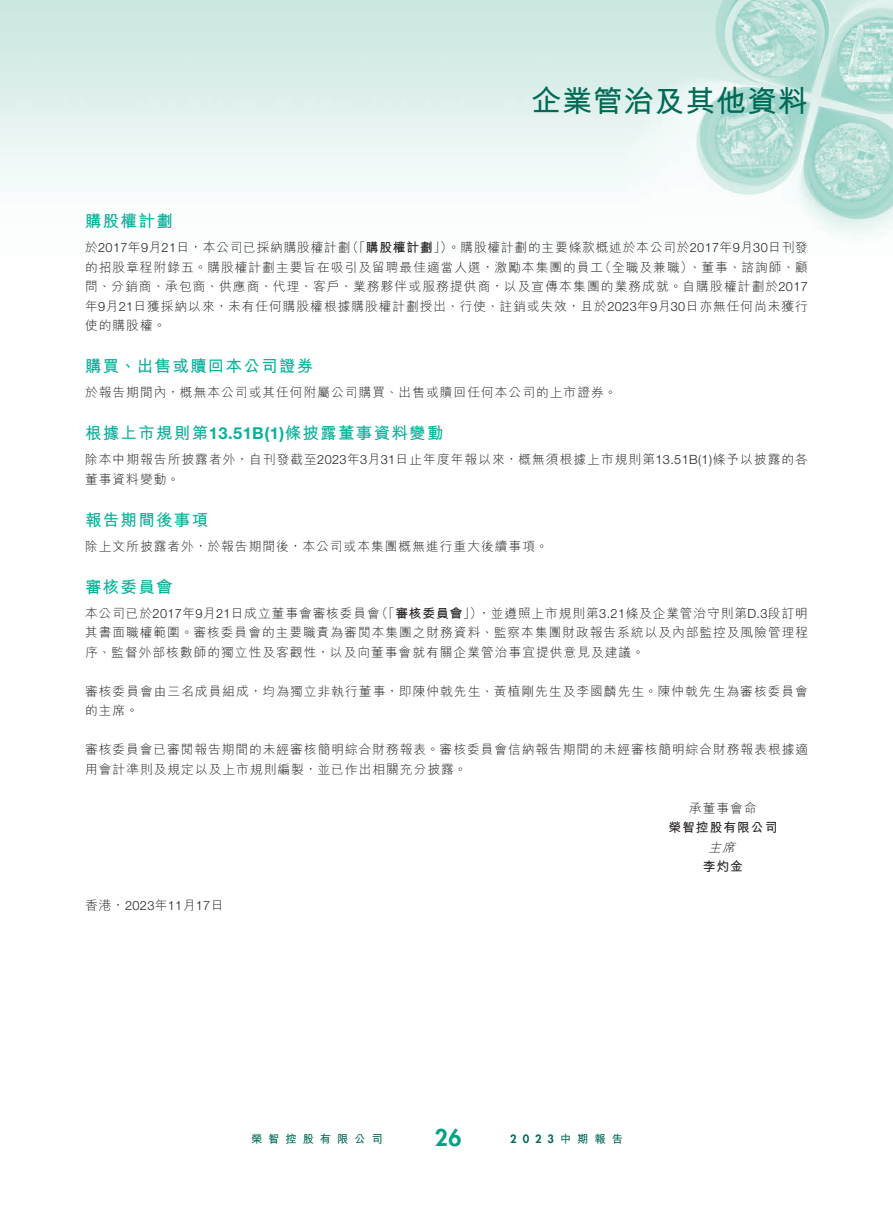
<style>
.page{position:relative;width:893px;height:1212px;background:#fff}
.page>*{position:absolute;margin:0;border:0;box-sizing:border-box;transform-origin:0 0}
.t1{font:700 30px "M Hei HK";letter-spacing:.03em;color:#006a55}
.t2{font:800 22.5px "Futura Std";color:#00a485}
.t3{font:700 16.5px "M Hei HK";letter-spacing:.08em;color:#0ab199}
.t4{font:300 12.75px/19.5px "M Hei HK";letter-spacing:.08em;color:#231f20}
.t5{font:300 12.75px "M Hei HK";letter-spacing:.06em;color:#231f20}
.t6{font:700 12.75px "M Hei HK";letter-spacing:.08em;color:#231f20}
.t7{font:300 12.75px "Helvetica Neue LT Std";letter-spacing:.03em;color:#231f20}
.t8{font:italic 300 12.75px "M Hei HK";color:#231f20}
.t9{font:700 11.25px "M Hei HK";letter-spacing:.53em;color:#006a55}
.t10{font:800 11.25px "Futura Std";color:#006a55}
.s1{font-weight:700}
.s2{font-family:"Helvetica Neue LT Std"}
.s3{font-weight:300}
.s4{font-family:"M Hei HK"}
</style>
<div class="page">
<img style="left:0;top:0;width:893px;height:239px">
<p class="t3" style="left:85px;top:209px;width:89px">購股權計劃</p>
<h1 class="t1" style="left:531px;top:79px;width:278px">企業管治及其他資料</h1>
<p class="t5" style="left:346px;top:238px;width:463px">（「<span class="s1">購股權計劃</span>」）。購股權計劃的主要條款概述於本公司於<span class="s2">2017</span>年 月<span class="s2">9 30</span>日刊發</p>
<p class="t5" style="left:85px;top:238px;width:267px">於<span class="s2">2017</span>年 月<span class="s2">9 21</span>日，本公司已採納購股權計劃</p>
<p class="t4" style="left:599px;top:257px;width:210px">（全職及兼職）、董事、諮詢師、顧</p>
<p class="t4" style="left:85px;top:257px;width:724px">的招股章程附錄五。購股權計劃主要旨在吸引及留聘最佳適當人選，激勵本集團的員工<br>問、分銷商、承包商、供應商、代理、客戶、業務夥伴或服務提供商，以及宣傳本集團的業務成就。自購股權計劃於<span class="s2">2017</span>年 月<span class="s2">9 21</span>日獲採納以來，未有任何購股權根據購股權計劃授出、行使、註銷或失效，且於<span class="s2">2023</span>年 月<span class="s2">9 30</span>日亦無任何尚未獲行使的購股權。</p>
<p class="t3" style="left:85px;top:354px;width:230px">購買、出售或贖回本公司證券</p>
<p class="t4" style="left:85px;top:382px;width:533px">於報告期間內，概無本公司或其任何附屬公司購買、出售或贖回任何本公司的上市證券。</p>
<p class="t3" style="left:85px;top:421px;width:360px">根據上市規則第<span class="s2">13.51B )1(</span> 條披露董事資料變動</p>
<p class="t4" style="left:85px;top:449px;width:724px">除本中期報告所披露者外，自刊發截至<span class="s2">2023</span>年 月<span class="s2">3 31</span>日止年度年報以來，概無須根據上市規則第<span class="s2">13.51B )1(</span> 條予以披露的各董事資料變動。</p>
<p class="t3" style="left:85px;top:508px;width:125px">報告期間後事項</p>
<p class="t4" style="left:85px;top:536px;width:465px">除上文所披露者外，於報告期間後，本公司或本集團概無進行重大後續事項。</p>
<p class="t3" style="left:85px;top:575px;width:89px">審核委員會</p>
<p class="t4" style="left:478px;top:603px;width:332px">，並遵照上市規則第<span class="s2">3.21</span>條及企業管治守則第<span class="s2">D.3</span>段訂明</p>
<p class="t6" style="left:375px;top:604px;width:108px"><span class="s3">（「</span>審核委員會<span class="s3">」）</span></p>
<p class="t4" style="left:85px;top:603px;width:725px">本公司已於<span class="s2">2017</span>年 月<span class="s2">9 21</span>日成立董事會審核委員會<br>其書面職權範圍。審核委員會的主要職責為審閱本集團之財務資料、監察本集團財政報告系統以及內部監控及風險管理程序、監督外部核數師的獨立性及客觀性，以及向董事會就有關企業管治事宜提供意見及建議。</p>
<p class="t4" style="left:85px;top:681px;width:724px">審核委員會由三名成員組成，均為獨立非執行董事，即陳仲戟先生、黃植剛先生及李國麟先生。陳仲戟先生為審核委員會的主席。</p>
<p class="t4" style="left:85px;top:739px;width:724px">審核委員會已審閱報告期間的未經審核簡明綜合財務報表。審核委員會信納報告期間的未經審核簡明綜合財務報表根據適用會計準則及規定以及上市規則編製，並已作出相關充分披露。</p>
<p class="t4" style="left:689px;top:798px;width:69px">承董事會命</p>
<p class="t6" style="left:668px;top:818px;width:110px">榮智控股有限公司</p>
<p class="t8" style="left:708px;top:838px;width:33px">主席</p>
<p class="t6" style="left:703px;top:857px;width:42px">李灼金</p>
<p class="t7" style="left:85px;top:898px;width:140px"><span class="s4">香港，</span>2023<span class="s4">年</span>11<span class="s4">月</span>17<span class="s4">日</span></p>
<p class="t9" style="left:251px;top:1131px;width:133px">榮智控股有限公司</p>
<h2 class="t2" style="left:435px;top:1123px;width:28px">26</h2>
<p class="t9" style="left:560px;top:1131px;width:64px">中期報告</p>
<p class="t10" style="left:510px;top:1132px;width:45px">2023</p>
</div>
